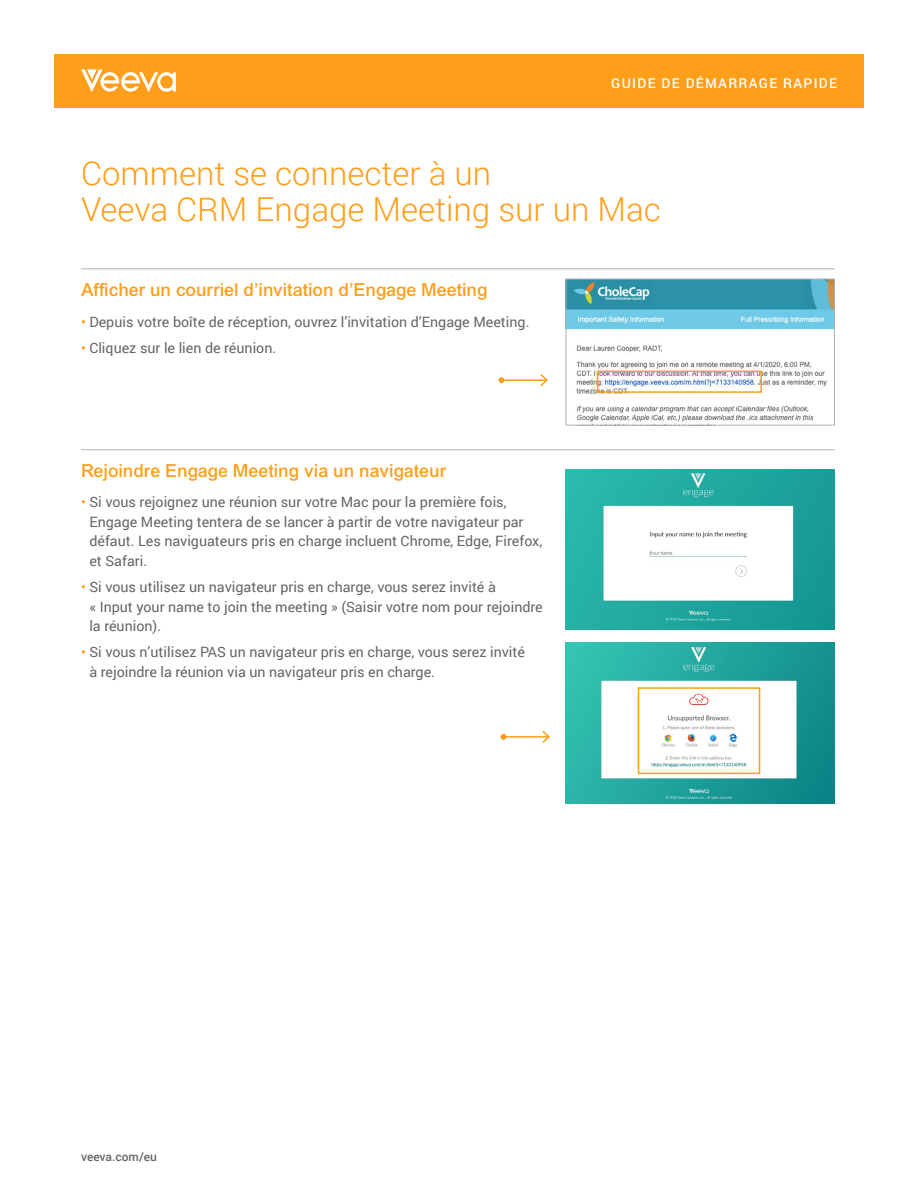
<style>
.page{position:relative;width:918px;height:1188px;background:#fff}
.page>*{position:absolute;margin:0;border:0;box-sizing:border-box;transform-origin:0 0}
.t1{font:300 33px/36px "Roboto";color:#ff9e1a}
.t2{font:500 18px "Arial MT Std";color:#ff9e1a}
.t3{font:14.25px/19.5px "Roboto";color:#65656a}
.t4{font:500 13.5px "Roboto";letter-spacing:.1em;color:#fff}
.t5{font:500 12px "Roboto";color:#65656a}
.s1{color:#ff9e1a}
</style>
<div class="page">
<hr style="left:81px;top:268px;width:754px;height:1px;background:#afb1b1">
<hr style="left:81px;top:449px;width:754px;height:1px;background:#afb1b1">
<div style="left:54px;top:54px;width:810px;height:54px;background:#ff9e1a"></div>
<svg style="left:81px;top:69px;width:95px;height:23px"></svg>
<img style="left:566px;top:469px;width:269px;height:161px">
<img style="left:566px;top:643px;width:269px;height:160px">
<hr style="left:504px;top:736px;width:45px;height:2px;background:#ff9e1a">
<svg style="left:501px;top:734px;width:6px;height:6px"></svg>
<svg style="left:541px;top:730px;width:9px;height:13px"></svg>
<div style="left:638px;top:687px;width:122px;height:87px;border:2px solid #ff9e1a"></div>
<img style="left:568px;top:281px;width:265px;height:143px">
<div style="left:566px;top:279px;width:269px;height:147px;border:1px solid #afb1b1"></div>
<hr style="left:501px;top:379px;width:46px;height:2px;background:#ff9e1a">
<svg style="left:498px;top:377px;width:6px;height:6px"></svg>
<svg style="left:539px;top:374px;width:9px;height:13px"></svg>
<div style="left:597px;top:371px;width:165px;height:22px;border:2px solid #ff9e1a"></div>
<p class="t4" style="left:611px;top:74px;width:227px">GUIDE DE DÉMARRAGE RAPIDE</p>
<h1 class="t1" style="left:81px;top:154px;width:582px">Comment se connecter à un<br>Veeva CRM Engage Meeting sur un Mac</h1>
<p class="t2" style="left:81px;top:279px;width:408px">Afficher un courriel d’invitation d’Engage Meeting</p>
<p class="t3" style="left:81px;top:311px;width:450px"><span class="s1">•</span> Depuis votre boîte de réception, ouvrez l’invitation d’Engage Meeting.</p>
<p class="t3" style="left:81px;top:337px;width:197px"><span class="s1">•</span> Cliquez sur le lien de réunion.</p>
<p class="t2" style="left:81px;top:460px;width:367px">Rejoindre Engage Meeting via un navigateur</p>
<p class="t3" style="left:89px;top:492px;width:454px;text-indent:-8px"><span class="s1">•</span> Si vous rejoignez une réunion sur votre Mac pour la première fois, Engage Meeting tentera de se lancer à partir de votre navigateur par défaut. Les naviguateurs pris en charge incluent Chrome, Edge, Firefox, et Safari.</p>
<p class="t3" style="left:89px;top:577px;width:455px;text-indent:-8px"><span class="s1">•</span> Si vous utilisez un navigateur pris en charge, vous serez invité à<br>« Input your name to join the meeting » (Saisir votre nom pour rejoindre la réunion).</p>
<p class="t3" style="left:89px;top:642px;width:437px;text-indent:-8px"><span class="s1">•</span> Si vous n’utilisez PAS un navigateur pris en charge, vous serez invité à rejoindre la réunion via un navigateur pris en charge.</p>
<p class="t5" style="left:81px;top:1148px;width:78px">veeva.com/eu</p>
</div>
